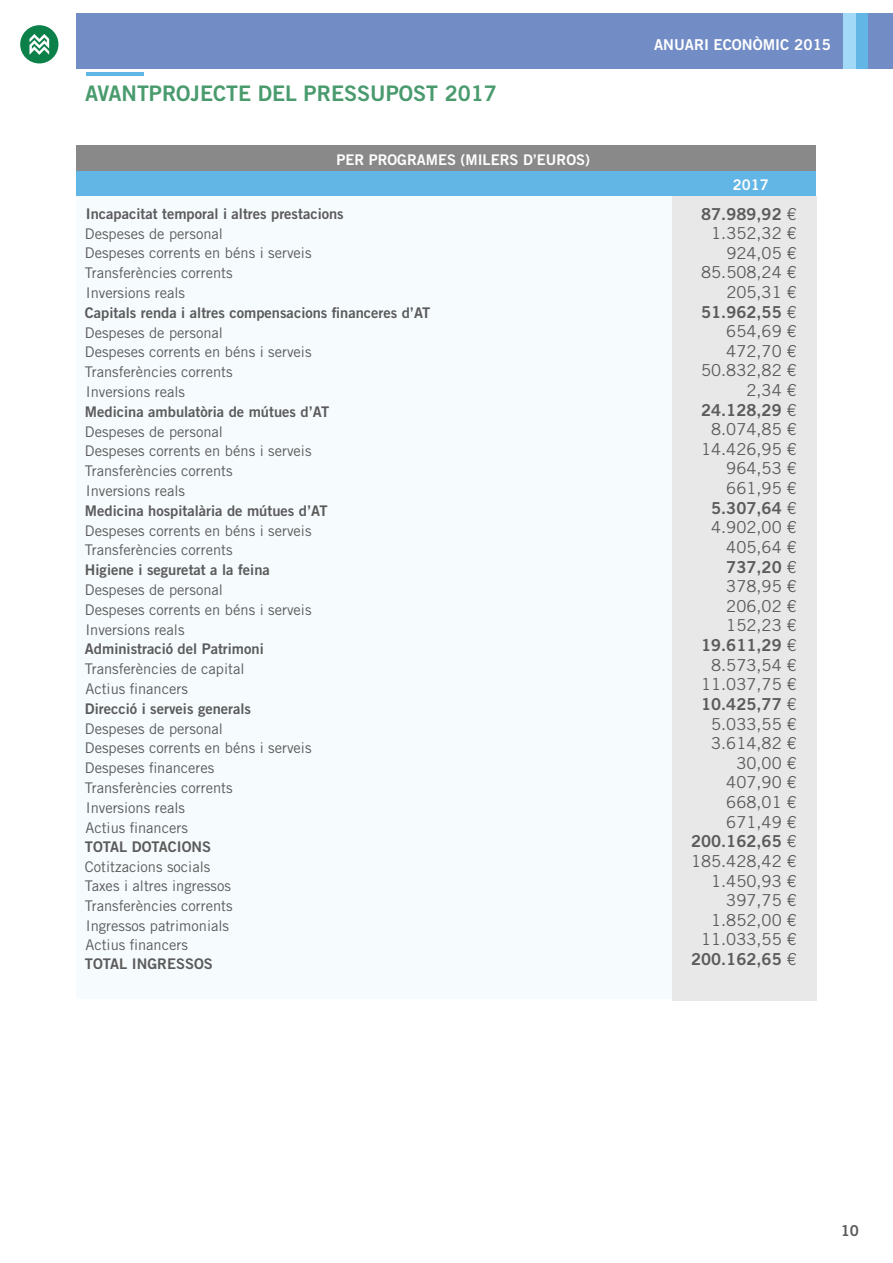
<style>
.page{position:relative;width:893px;height:1263px;background:#fff}
.page>*{position:absolute;margin:0;border:0;box-sizing:border-box;transform-origin:0 0}
.t1{font:21.45px "Trade Gothic Bold Two";color:#499b6e}
.t2{font:16.5px/19.5px "Trade Gothic";color:#5b5b5b;text-align:right}
.t3{font:16.5px "Trade Gothic Bold Two";color:#5b5b5b}
.t4{font:15px "Trade Gothic Bold Two";color:#fefefe}
.t5{font:15px "Trade Gothic Bold Two";color:#5b5b5b}
.t6{font:14.7px/19.8px "Trade Gothic LT";color:#5b5b5b}
.t7{font:14.7px "Trade Gothic Bold Two";color:#5b5b5b}
.t8{font:14.7px "Trade Gothic Bold Two";color:#fefefe}
.s1{font-family:"Trade Gothic LT"}
</style>
<div class="page">
<div style="left:20px;top:25px;width:38px;height:38px;background:#0b8149;border-radius:50%"></div>
<svg style="left:29px;top:34px;width:20px;height:21px"></svg>
<div style="left:77px;top:13px;width:816px;height:56px;background:#728cc6"></div>
<div style="left:855px;top:14px;width:13px;height:55px;background:#62b6e6"></div>
<div style="left:843px;top:13px;width:13px;height:55px;background:#a2d9f7"></div>
<div style="left:76px;top:171px;width:740px;height:25px;background:#62b6e6"></div>
<div style="left:76px;top:196px;width:740px;height:803px;background:#f6fbfe"></div>
<div style="left:76px;top:145px;width:740px;height:26px;background:#898989"></div>
<div style="left:672px;top:196px;width:144px;height:805px;background:#e8e8e8"></div>
<hr style="left:86px;top:73px;width:58px;height:3px;background:#62b6e6">
<h1 class="t1" style="left:85px;top:84px;width:413px">AVANTPROJECTE DEL PRESSUPOST 2017</h1>
<p class="t8" style="left:336px;top:154px;width:255px">PER PROGRAMES (MILERS D’EUROS)</p>
<p class="t7" style="left:86px;top:207px;width:260px">Incapacitat temporal i altres prestacions</p>
<p class="t6" style="left:85px;top:225px;width:228px">Despeses de personal<br>Despeses corrents en béns i serveis<br>Transferències corrents<br>Inversions reals</p>
<p class="t7" style="left:85px;top:306px;width:347px">Capitals renda i altres compensacions financeres d’AT</p>
<p class="t6" style="left:85px;top:324px;width:228px">Despeses de personal<br>Despeses corrents en béns i serveis<br>Transferències corrents<br>Inversions reals</p>
<p class="t7" style="left:85px;top:405px;width:246px">Medicina ambulatòria de mútues d’AT</p>
<p class="t6" style="left:85px;top:423px;width:228px">Despeses de personal<br>Despeses corrents en béns i serveis<br>Transferències corrents<br>Inversions reals</p>
<p class="t7" style="left:85px;top:504px;width:244px">Medicina hospitalària de mútues d’AT</p>
<p class="t6" style="left:85px;top:522px;width:228px">Despeses corrents en béns i serveis<br>Transferències corrents</p>
<p class="t7" style="left:85px;top:564px;width:186px">Higiene i seguretat a la feina</p>
<p class="t6" style="left:85px;top:581px;width:228px">Despeses de personal<br>Despeses corrents en béns i serveis<br>Inversions reals</p>
<p class="t7" style="left:85px;top:643px;width:180px">Administració del Patrimoni</p>
<p class="t6" style="left:85px;top:660px;width:161px">Transferències de capital<br>Actius financers</p>
<p class="t7" style="left:85px;top:702px;width:168px">Direcció i serveis generals</p>
<p class="t6" style="left:85px;top:720px;width:228px">Despeses de personal<br>Despeses corrents en béns i serveis<br>Despeses financeres<br>Transferències corrents<br>Inversions reals<br>Actius financers</p>
<p class="t7" style="left:85px;top:841px;width:128px">TOTAL DOTACIONS</p>
<p class="t6" style="left:85px;top:858px;width:149px">Cotitzacions socials<br>Taxes i altres ingressos<br>Transferències corrents<br>Ingressos patrimonials<br>Actius financers</p>
<p class="t7" style="left:85px;top:958px;width:129px">TOTAL INGRESSOS</p>
<p class="t4" style="left:654px;top:39px;width:179px">ANUARI ECONÒMIC 2015</p>
<p class="t8" style="left:733px;top:178px;width:37px">2017</p>
<p class="t3" style="left:701px;top:207px;width:97px">87.989,92 <span class="s1">€</span></p>
<p class="t2" style="left:701px;top:225px;width:97px">1.352,32 <span class="s1">€<br></span>924,05 <span class="s1">€<br></span>85.508,24 <span class="s1">€<br></span>205,31 <span class="s1">€</span></p>
<p class="t3" style="left:701px;top:305px;width:97px">51.962,55 <span class="s1">€</span></p>
<p class="t2" style="left:701px;top:323px;width:97px">654,69 <span class="s1">€<br></span>472,70 <span class="s1">€<br></span>50.832,82 <span class="s1">€<br></span>2,34 <span class="s1">€</span></p>
<p class="t3" style="left:701px;top:403px;width:97px">24.128,29 <span class="s1">€</span></p>
<p class="t2" style="left:701px;top:421px;width:97px">8.074,85 <span class="s1">€<br></span>14.426,95 <span class="s1">€<br></span>964,53 <span class="s1">€<br></span>661,95 <span class="s1">€</span></p>
<p class="t3" style="left:711px;top:501px;width:87px">5.307,64 <span class="s1">€</span></p>
<p class="t2" style="left:711px;top:519px;width:87px">4.902,00 <span class="s1">€<br></span>405,64 <span class="s1">€</span></p>
<p class="t3" style="left:726px;top:560px;width:72px">737,20 <span class="s1">€</span></p>
<p class="t2" style="left:726px;top:578px;width:72px;text-align:justify">378,95 <span class="s1">€ </span>206,02 <span class="s1">€ </span>152,23 <span class="s1">€</span></p>
<p class="t3" style="left:701px;top:638px;width:97px">19.611,29 <span class="s1">€</span></p>
<p class="t2" style="left:701px;top:656px;width:97px">8.573,54 <span class="s1">€<br></span>11.037,75 <span class="s1">€</span></p>
<p class="t3" style="left:701px;top:697px;width:97px">10.425,77 <span class="s1">€</span></p>
<p class="t2" style="left:711px;top:715px;width:87px">5.033,55 <span class="s1">€<br></span>3.614,82 <span class="s1">€<br></span>30,00 <span class="s1">€<br></span>407,90 <span class="s1">€<br></span>668,01 <span class="s1">€<br></span>671,49 <span class="s1">€</span></p>
<p class="t3" style="left:691px;top:835px;width:107px">200.162,65 <span class="s1">€</span></p>
<p class="t2" style="left:691px;top:853px;width:107px">185.428,42 <span class="s1">€<br></span>1.450,93 <span class="s1">€<br></span>397,75 <span class="s1">€<br></span>1.852,00 <span class="s1">€<br></span>11.033,55 <span class="s1">€</span></p>
<p class="t3" style="left:691px;top:952px;width:107px">200.162,65 <span class="s1">€</span></p>
<p class="t5" style="left:841px;top:1224px;width:20px">10</p>
</div>
